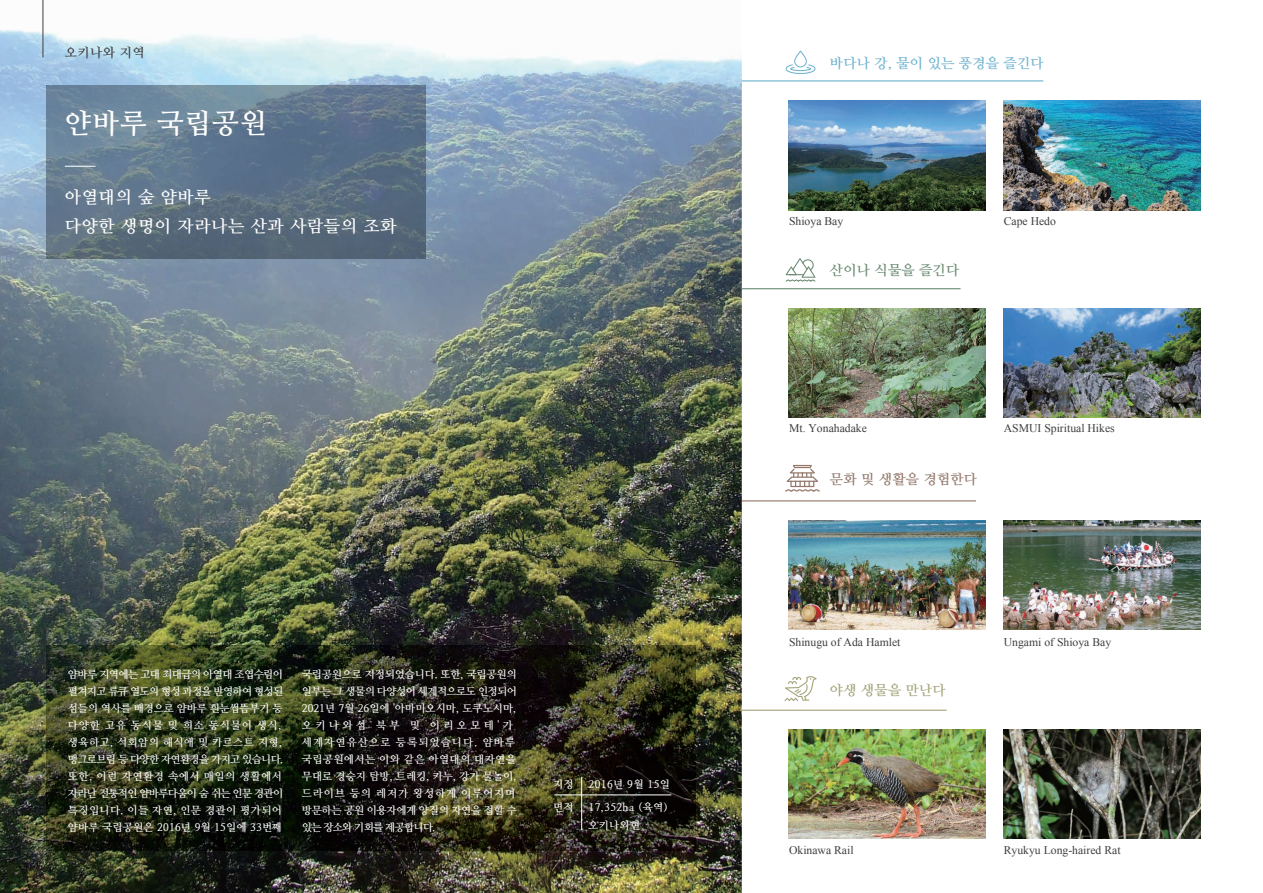
<style>
.page{position:relative;width:1263px;height:893px;background:#fff}
.page>*{position:absolute;margin:0;border:0;box-sizing:border-box;transform-origin:0 0}
.t1{font:700 27.9px "Nanum Myeongjo";letter-spacing:.04em;color:#fff}
.t2{font:700 16.95px/29px "Nanum Myeongjo";letter-spacing:.04em;color:#fff}
.t3{font:700 13.8px "Nanum Myeongjo";letter-spacing:.02em;color:#6eb2ce}
.t4{font:700 13.8px "Nanum Myeongjo";letter-spacing:.02em;color:#92776a}
.t5{font:700 13.8px "Nanum Myeongjo";letter-spacing:.02em;color:#698a71}
.t6{font:700 13.8px "Nanum Myeongjo";letter-spacing:.02em;color:#a4a47a}
.t7{font:700 12.75px "Nanum Myeongjo";letter-spacing:.04em;color:#3e3e3f}
.t8{font:11.7px "Times New Roman";color:#3e3e3f}
.t9{font:700 10.65px/17px "Nanum Myeongjo";letter-spacing:-.015em;color:#fff}
.t10{font:700 10.65px/17px "Nanum Myeongjo";letter-spacing:.01em;color:#fff}
.t11{font:700 10.65px/17.7px "Nanum Myeongjo";letter-spacing:.04em;color:#fff}
</style>
<div class="page">
<img style="left:0;top:0;width:742px;height:893px">
<img style="left:47px;top:86px;width:379px;height:172px">
<hr style="left:43px;top:0;width:1px;height:57px;background:#3e3e3f">
<hr style="left:65px;top:166px;width:31px;height:1px;background:#fff">
<img style="left:47px;top:646px;width:648px;height:204px">
<hr style="left:555px;top:794px;width:116px;height:1px;background:#fff">
<hr style="left:581px;top:777px;width:1px;height:53px;background:#fff">
<img style="left:789px;top:101px;width:196px;height:109px">
<img style="left:1004px;top:101px;width:196px;height:109px">
<img style="left:789px;top:308px;width:196px;height:109px">
<img style="left:1004px;top:308px;width:196px;height:109px">
<img style="left:789px;top:520px;width:196px;height:109px">
<img style="left:1004px;top:520px;width:196px;height:109px">
<img style="left:789px;top:729px;width:196px;height:109px">
<img style="left:1004px;top:729px;width:196px;height:109px">
<svg style="left:786px;top:258px;width:29px;height:24px"></svg>
<svg style="left:784px;top:676px;width:33px;height:25px"></svg>
<hr style="left:742px;top:80px;width:301px;height:1px;background:#6eb2ce">
<hr style="left:742px;top:288px;width:218px;height:1px;background:#698a71">
<hr style="left:742px;top:500px;width:234px;height:1px;background:#92776a">
<hr style="left:742px;top:710px;width:205px;height:1px;background:#a4a47a">
<svg style="left:786px;top:51px;width:29px;height:23px"></svg>
<svg style="left:785px;top:465px;width:35px;height:27px"></svg>
<p class="t7" style="left:65px;top:45px;width:81px">오키나와 지역</p>
<h1 class="t1" style="left:65px;top:106px;width:203px">얀바루 국립공원</h1>
<h2 class="t2" style="left:65px;top:182px;width:333px">아열대의 숲 얌바루<br>다양한 생명이 자라나는 산과 사람들의 조화</h2>
<p class="t9" style="left:68px;top:666px;width:217px">얌바루 지역에는 고대 최대급의 아열대 조엽수림이 펼쳐지고 류큐 열도의 형성 과정을 반영하여 형성된 섬들의 역사를 배경으로 얌바루 흰눈썹뜸부기 등 다양한 고유 동식물 및 희소 동식물이 생식, 생육하고, 석회암의 해식애 및 카르스트 지형, 맹그로브림 등 다양한 자연환경을 가지고 있습니다. 또한, 이런 자연환경 속에서 매일의 생활에서 자라난 전통적인 얌바루다움이 숨 쉬는 인문 경관이 특징입니다. 이들 자연, 인문 경관이 평가되어 얌바루 국립공원은 2016년 9월 15일에 33번째</p>
<p class="t10" style="left:302px;top:666px;width:216px">국립공원으로 지정되었습니다. 또한, 국립공원의 일부는 그 생물의 다양성이 세계적으로도 인정되어<br>2021년 7월 26일에 '아마미오시마, 도쿠노시마, 오키나와섬 북부 및 이리오모테'가 세계자연유산으로 등록되었습니다. 얌바루 국립공원에서는 이와 같은 아열대의 대자연을 무대로 경승지 탐방, 트레킹, 카누, 강가 물놀이, 드라이브 등의 레저가 왕성하게 이루어지며 방문하는 공원 이용자에게 양질의 자연을 접할 수 있는 장소와 기회를 제공합니다.</p>
<p class="t10" style="left:553px;top:776px;width:22px">지정</p>
<p class="t11" style="left:589px;top:776px;width:83px">2016년 9월 15일</p>
<p class="t10" style="left:553px;top:799px;width:22px">면적</p>
<p class="t11" style="left:588px;top:799px;width:81px">17,352ha (육역) 오키나와현</p>
<p class="t3" style="left:830px;top:55px;width:215px">바다나 강, 물이 있는 풍경을 즐긴다</p>
<p class="t8" style="left:789px;top:214px;width:56px">Shioya Bay</p>
<p class="t8" style="left:1004px;top:214px;width:54px">Cape Hedo</p>
<p class="t5" style="left:830px;top:262px;width:131px">산이나 식물을 즐긴다</p>
<p class="t8" style="left:789px;top:421px;width:79px">Mt. Yonahadake</p>
<p class="t8" style="left:1004px;top:421px;width:113px">ASMUI Spiritual Hikes</p>
<p class="t4" style="left:830px;top:471px;width:149px">문화 및 생활을 경험한다</p>
<p class="t8" style="left:789px;top:634px;width:113px">Shinugu of Ada Hamlet</p>
<p class="t8" style="left:1004px;top:634px;width:109px">Ungami of Shioya Bay</p>
<p class="t6" style="left:830px;top:682px;width:117px">야생 생물을 만난다</p>
<p class="t8" style="left:789px;top:842px;width:66px">Okinawa Rail</p>
<p class="t8" style="left:1004px;top:842px;width:118px">Ryukyu Long-haired Rat</p>
</div>
